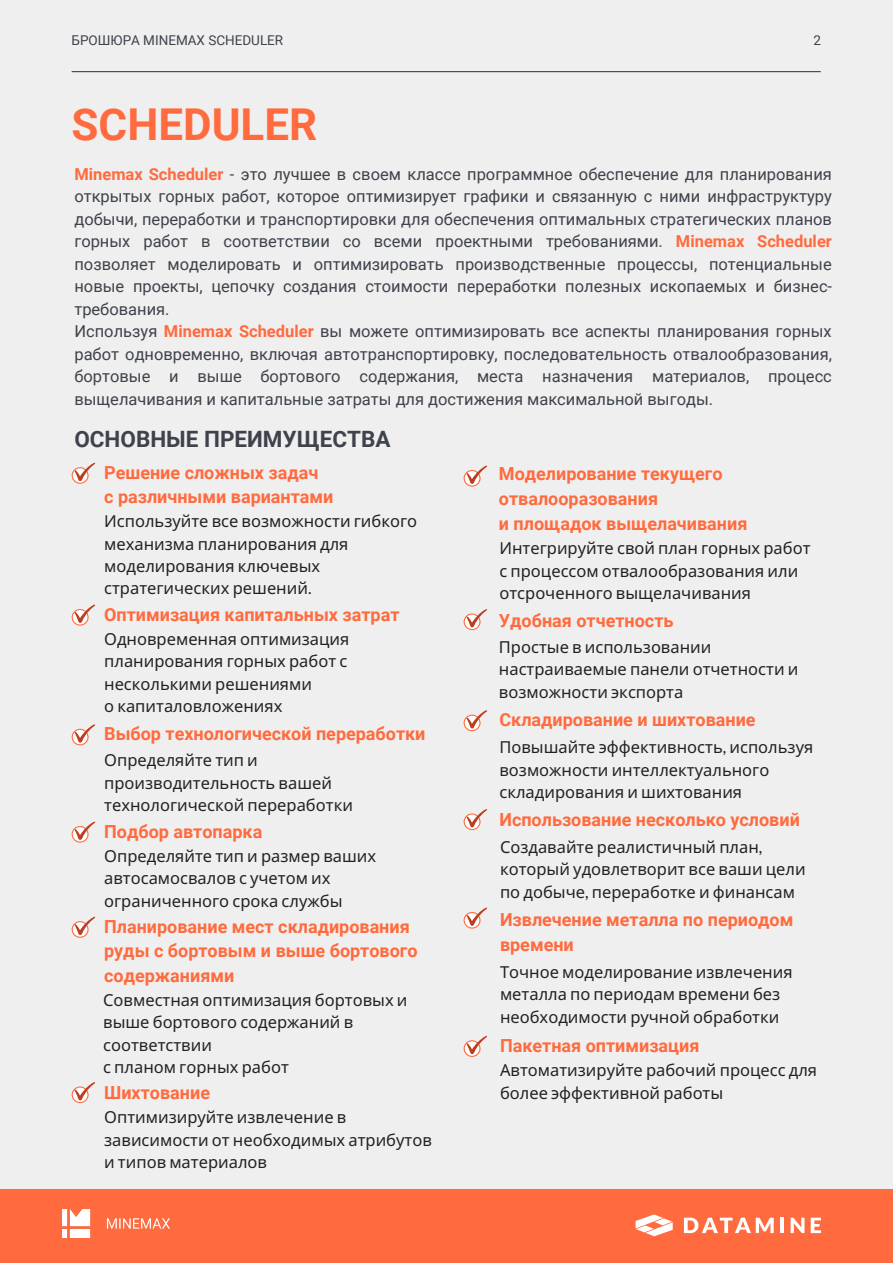
<style>
.page{position:relative;width:893px;height:1264px;background:#fff}
.page>*{position:absolute;margin:0;border:0;box-sizing:border-box;transform-origin:0 0}
.t1{font:700 43.95px "Roboto";color:#ff6b3e}
.t2{font:700 22.5px "Roboto";color:#3e424b}
.t3{font:700 18px/24.8px "Roboto";color:#ff6b3e}
.t4{font:16.5px/22.5px "Noto Sans";color:#222}
.t5{font:16.5px/22.5px "Roboto";color:#3e424b}
.t6{font:13.5px "Roboto";color:#3e424b}
.s1{font-weight:700;color:#ff6b3e}
.s2{font-family:"Lato"}
</style>
<div class="page">
<div style="left:0;top:0;width:892px;height:1262px;background:#efefef"></div>
<hr style="left:72px;top:71px;width:748px;height:1px;background:#3e424b">
<div style="left:0;top:1189px;width:892px;height:73px;background:#ff6b3e"></div>
<svg style="left:684px;top:1217px;width:89px;height:16px"></svg>
<hr style="left:780px;top:1217px;width:4px;height:15px;background:#fff">
<svg style="left:790px;top:1217px;width:14px;height:15px"></svg>
<svg style="left:810px;top:1217px;width:11px;height:15px"></svg>
<svg style="left:635px;top:1214px;width:37px;height:22px"></svg>
<img style="left:63px;top:1209px;width:106px;height:28px">
<svg style="left:72px;top:462px;width:23px;height:22px"></svg>
<svg style="left:72px;top:604px;width:23px;height:21px"></svg>
<svg style="left:463px;top:465px;width:24px;height:21px"></svg>
<svg style="left:463px;top:609px;width:24px;height:21px"></svg>
<svg style="left:72px;top:821px;width:23px;height:21px"></svg>
<svg style="left:463px;top:710px;width:24px;height:21px"></svg>
<svg style="left:463px;top:809px;width:24px;height:21px"></svg>
<svg style="left:72px;top:724px;width:23px;height:21px"></svg>
<svg style="left:72px;top:916px;width:23px;height:21px"></svg>
<svg style="left:463px;top:907px;width:24px;height:21px"></svg>
<svg style="left:72px;top:1082px;width:23px;height:21px"></svg>
<svg style="left:463px;top:1035px;width:24px;height:21px"></svg>
<p class="t6" style="left:72px;top:33px;width:213px">БРОШЮРА MINEMAX SCHEDULER</p>
<p class="t6" style="left:813px;top:33px;width:9px">2</p>
<h1 class="t1" style="left:72px;top:99px;width:247px">SCHEDULER</h1>
<p class="t5" style="left:74px;top:163px;width:759px"><span class="s1">Minemax Scheduler</span> - это лучшее в своем классе программное обеспечение для планирования открытых горных работ, которое оптимизирует графики и связанную с ними инфраструктуру добычи, переработки и транспортировки для обеспечения оптимальных стратегических планов горных работ в соответствии со всеми проектными требованиями. <span class="s1">Minemax Scheduler </span>позволяет моделировать и оптимизировать производственные процессы, потенциальные новые проекты, цепочку создания стоимости переработки полезных ископаемых и бизнес&shy;требования.<br>Используя <span class="s1">Minemax Scheduler</span> вы можете оптимизировать все аспекты планирования горных работ одновременно, включая автотранспортировку, последовательность отвалообразования, бортовые и выше бортового содержания, места назначения материалов, процесс выщелачивания и капитальные затраты для достижения максимальной выгоды.</p>
<h2 class="t2" style="left:74px;top:426px;width:317px">ОСНОВНЫЕ ПРЕИМУЩЕСТВА</h2>
<p class="t3" style="left:104px;top:460px;width:231px">Решение сложных задач<br>с различными вариантами</p>
<p class="t4" style="left:104px;top:509px;width:314px">Используйте все возможности гибкого механизма планирования для моделирования ключевых стратегических решений<span class="s2">.</span></p>
<p class="t4" style="left:104px;top:627px;width:247px">Одновременная оптимизация планирования горных работ с несколькими решениями<br>о капиталовложениях</p>
<p class="t3" style="left:104px;top:602px;width:297px">Оптимизация капитальных затрат</p>
<p class="t3" style="left:104px;top:721px;width:323px">Выбор технологической переработки</p>
<p class="t4" style="left:104px;top:748px;width:250px">Определяйте тип и производительность вашей технологической переработки</p>
<p class="t4" style="left:104px;top:844px;width:273px">Определяйте тип и размер ваших автосамосвалов с учетом их ограниченного срока службы</p>
<p class="t3" style="left:104px;top:819px;width:160px">Подбор автопарка</p>
<p class="t3" style="left:104px;top:914px;width:315px">Планирование мест складирования руды с бортовым и выше бортового содержаниями</p>
<p class="t4" style="left:103px;top:987px;width:306px">Совместная оптимизация бортовых и выше бортового содержаний в соответствии<br>с планом горных работ</p>
<p class="t4" style="left:104px;top:1105px;width:329px">Оптимизируйте извлечение в зависимости от необходимых атрибутов и типов материалов</p>
<p class="t3" style="left:104px;top:1080px;width:107px">Шихтование</p>
<p class="t3" style="left:499px;top:461px;width:250px">Моделирование текущего отвалооразования<br>и площадок выщелачивания</p>
<p class="t4" style="left:499px;top:536px;width:312px">Интегрируйте свой план горных работ с процессом отвалообразования или отсроченного выщелачивания</p>
<p class="t3" style="left:499px;top:608px;width:176px">Удобная отчетность</p>
<p class="t4" style="left:499px;top:635px;width:301px">Простые в использовании настраиваемые панели отчетности и возможности экспорта</p>
<p class="t3" style="left:499px;top:707px;width:258px">Складирование и шихтование</p>
<p class="t4" style="left:499px;top:735px;width:315px">Повышайте эффективность<span class="s2">,</span> используя возможности интеллектуального складирования и шихтования</p>
<p class="t3" style="left:499px;top:807px;width:302px">Использование несколько условий</p>
<p class="t4" style="left:500px;top:835px;width:307px">Создавайте реалистичный план<span class="s2">, </span>который удовлетворит все ваши цели по добыче<span class="s2">,</span> переработке и финансам</p>
<p class="t3" style="left:500px;top:907px;width:295px">Извлечение металла по периодом времени</p>
<p class="t4" style="left:500px;top:960px;width:294px">Точное моделирование извлечения металла по периодам времени без необходимости ручной обработки</p>
<p class="t3" style="left:500px;top:1033px;width:201px">Пакетная оптимизация</p>
<p class="t4" style="left:500px;top:1058px;width:318px">Автоматизируйте рабочий процесс для более эффективной работы</p>
</div>
